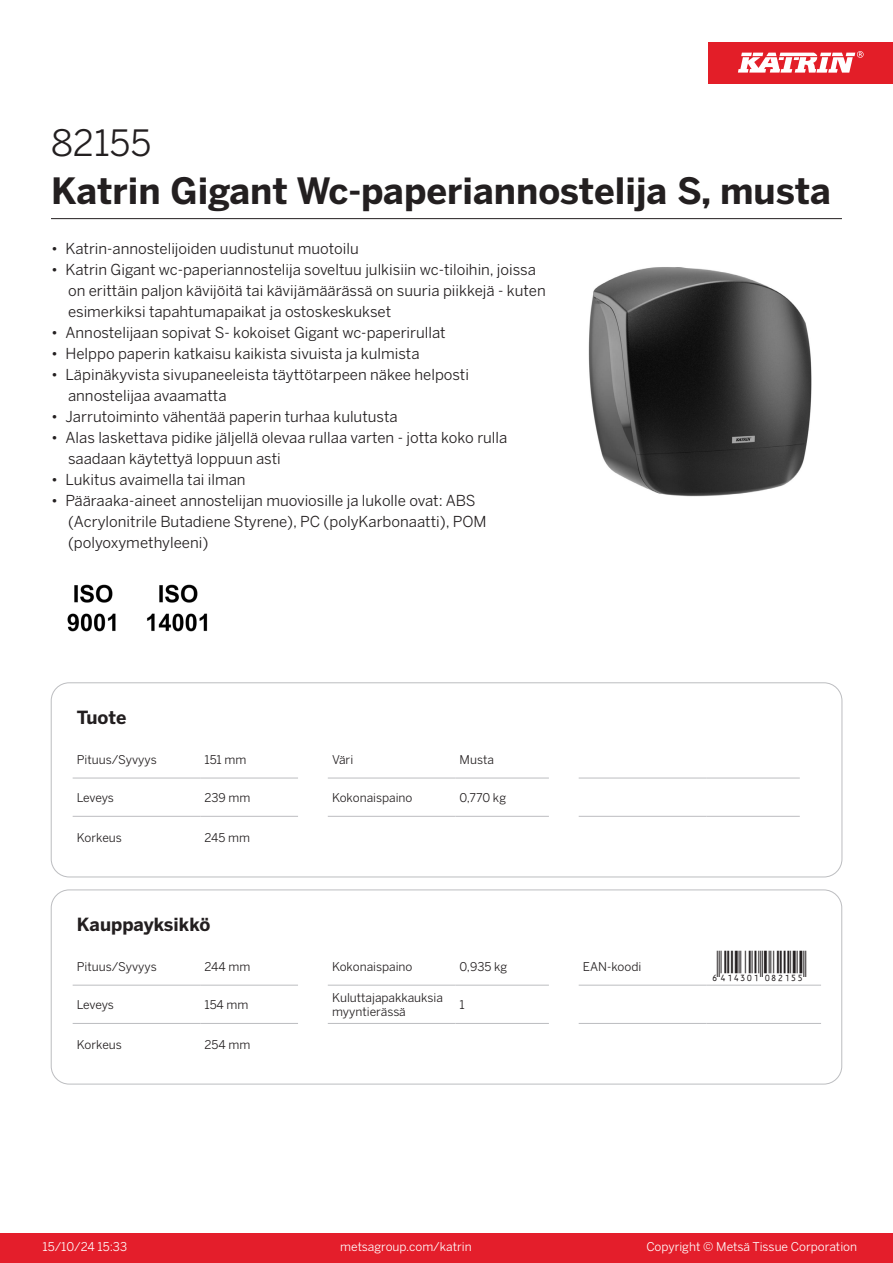
<style>
.page{position:relative;width:893px;height:1263px;background:#fff}
.page>*{position:absolute;margin:0;border:0;box-sizing:border-box;transform-origin:0 0}
.Product_Name{font:700 36px "Benton Sans";color:#231f20}
.External_material_co{font:36px "Benton Sans";color:#231f20}
.T_EAN{font:30px "Viisas EAN Matala";color:#231f20}
.T_TableHeader{font:700 18px "Benton Sans";color:#231f20}
.MarketingBullets{font:15px/21px "Benton Sans";color:#231f20}
.T_TableBody{font:12px/14.4px "Benton Sans";color:#231f20}
.t1{font:12px "Benton Sans";color:#fff}
</style>
<div class="page">
<div style="left:0;top:1233px;width:893px;height:30px;background:#e41e2b"></div>
<div style="left:708px;top:43px;width:185px;height:41px;background:#e31e28"></div>
<svg style="left:738px;top:51px;width:126px;height:22px"></svg>
<hr style="left:73px;top:778px;width:127px;height:1px;background:#bcbdc0">
<hr style="left:200px;top:778px;width:98px;height:1px;background:#bcbdc0">
<hr style="left:328px;top:778px;width:127px;height:1px;background:#bcbdc0">
<hr style="left:455px;top:778px;width:94px;height:1px;background:#bcbdc0">
<hr style="left:579px;top:778px;width:127px;height:1px;background:#bcbdc0">
<hr style="left:706px;top:778px;width:94px;height:1px;background:#bcbdc0">
<hr style="left:73px;top:816px;width:127px;height:1px;background:#bcbdc0">
<hr style="left:200px;top:816px;width:98px;height:1px;background:#bcbdc0">
<hr style="left:328px;top:816px;width:127px;height:1px;background:#bcbdc0">
<hr style="left:455px;top:816px;width:94px;height:1px;background:#bcbdc0">
<hr style="left:579px;top:816px;width:127px;height:1px;background:#bcbdc0">
<hr style="left:706px;top:816px;width:94px;height:1px;background:#bcbdc0">
<div style="left:51px;top:683px;width:791px;height:194px;border:1px solid #bcbdc0;border-radius:18px"></div>
<hr style="left:73px;top:985px;width:127px;height:1px;background:#bcbdc0">
<hr style="left:200px;top:985px;width:98px;height:1px;background:#bcbdc0">
<hr style="left:328px;top:985px;width:127px;height:1px;background:#bcbdc0">
<hr style="left:455px;top:985px;width:94px;height:1px;background:#bcbdc0">
<hr style="left:579px;top:985px;width:127px;height:1px;background:#bcbdc0">
<hr style="left:706px;top:985px;width:115px;height:1px;background:#bcbdc0">
<hr style="left:73px;top:1023px;width:127px;height:1px;background:#bcbdc0">
<hr style="left:200px;top:1023px;width:98px;height:1px;background:#bcbdc0">
<hr style="left:328px;top:1023px;width:127px;height:1px;background:#bcbdc0">
<hr style="left:455px;top:1023px;width:94px;height:1px;background:#bcbdc0">
<hr style="left:579px;top:1023px;width:127px;height:1px;background:#bcbdc0">
<hr style="left:706px;top:1023px;width:115px;height:1px;background:#bcbdc0">
<div style="left:51px;top:890px;width:791px;height:194px;border:1px solid #bcbdc0;border-radius:18px"></div>
<img style="left:588px;top:267px;width:224px;height:230px">
<img style="left:67px;top:584px;width:49px;height:48px">
<img style="left:147px;top:584px;width:61px;height:48px">
<hr style="left:51px;top:218px;width:791px;height:1px;background:#231f20">
<p class="External_material_co" style="left:51px;top:121px;width:102px">82155</p>
<p class="Product_Name" style="left:51px;top:168px;width:781px">Katrin Gigant Wc-paperiannostelija S, musta</p>
<p class="MarketingBullets" style="left:51px;top:238px;width:309px">• Katrin-annostelijoiden uudistunut muotoilu</p>
<p class="MarketingBullets" style="left:68px;top:259px;width:479px;text-indent:-17px">• Katrin Gigant wc-paperiannostelija soveltuu julkisiin wc-tiloihin, joissa on erittäin paljon kävijöitä tai kävijämäärässä on suuria piikkejä - kuten esimerkiksi tapahtumapaikat ja ostoskeskukset</p>
<p class="MarketingBullets" style="left:51px;top:322px;width:396px">• Annostelijaan sopivat S- kokoiset Gigant wc-paperirullat</p>
<p class="MarketingBullets" style="left:51px;top:343px;width:370px">• Helppo paperin katkaisu kaikista sivuista ja kulmista</p>
<p class="MarketingBullets" style="left:68px;top:364px;width:402px;text-indent:-17px">• Läpinäkyvista sivupaneeleista täyttötarpeen näkee helposti annostelijaa avaamatta</p>
<p class="MarketingBullets" style="left:51px;top:406px;width:348px">• Jarrutoiminto vähentää paperin turhaa kulutusta</p>
<p class="MarketingBullets" style="left:68px;top:427px;width:441px;text-indent:-17px">• Alas laskettava pidike jäljellä olevaa rullaa varten - jotta koko rulla saadaan käytettyä loppuun asti</p>
<p class="MarketingBullets" style="left:51px;top:469px;width:196px">• Lukitus avaimella tai ilman</p>
<p class="MarketingBullets" style="left:68px;top:490px;width:420px;text-indent:-17px">• Pääraaka-aineet annostelijan muoviosille ja lukolle ovat: ABS (Acrylonitrile Butadiene Styrene), PC (polyKarbonaatti), POM (polyoxymethyleeni)</p>
<p class="T_TableHeader" style="left:77px;top:706px;width:51px">Tuote</p>
<p class="T_TableBody" style="left:77px;top:752px;width:81px">Pituus/Syvyys</p>
<p class="T_TableBody" style="left:204px;top:752px;width:43px">151 mm</p>
<p class="T_TableBody" style="left:332px;top:752px;width:23px">Väri</p>
<p class="T_TableBody" style="left:460px;top:752px;width:36px">Musta</p>
<p class="T_TableBody" style="left:77px;top:790px;width:39px">Leveys</p>
<p class="T_TableBody" style="left:204px;top:790px;width:48px">239 mm</p>
<p class="T_TableBody" style="left:332px;top:790px;width:82px">Kokonaispaino</p>
<p class="T_TableBody" style="left:460px;top:790px;width:48px">0,770 kg</p>
<p class="T_TableBody" style="left:77px;top:831px;width:47px">Korkeus</p>
<p class="T_TableBody" style="left:204px;top:831px;width:47px">245 mm</p>
<p class="T_TableHeader" style="left:77px;top:913px;width:135px">Kauppayksikkö</p>
<p class="T_TableBody" style="left:77px;top:959px;width:81px">Pituus/Syvyys</p>
<p class="T_TableBody" style="left:204px;top:959px;width:47px">244 mm</p>
<p class="T_TableBody" style="left:332px;top:959px;width:82px">Kokonaispaino</p>
<p class="T_TableBody" style="left:460px;top:959px;width:49px">0,935 kg</p>
<p class="T_TableBody" style="left:583px;top:959px;width:60px">EAN-koodi</p>
<p class="T_EAN" style="left:710px;top:951px;width:97px">*6414301082155*</p>
<p class="T_TableBody" style="left:77px;top:997px;width:39px">Leveys</p>
<p class="T_TableBody" style="left:204px;top:997px;width:46px">154 mm</p>
<p class="T_TableBody" style="left:332px;top:990px;width:112px">Kuluttajapakkauksia myyntierässä</p>
<p class="T_TableBody" style="left:460px;top:997px;width:7px">1</p>
<p class="T_TableBody" style="left:77px;top:1038px;width:47px">Korkeus</p>
<p class="T_TableBody" style="left:204px;top:1038px;width:47px">254 mm</p>
<p class="t1" style="left:43px;top:1239px;width:86px">15/10/24 15:33</p>
<p class="t1" style="left:340px;top:1239px;width:133px">metsagroup.com/katrin</p>
<p class="t1" style="left:646px;top:1239px;width:212px">Copyright © Metsä Tissue Corporation</p>
</div>
